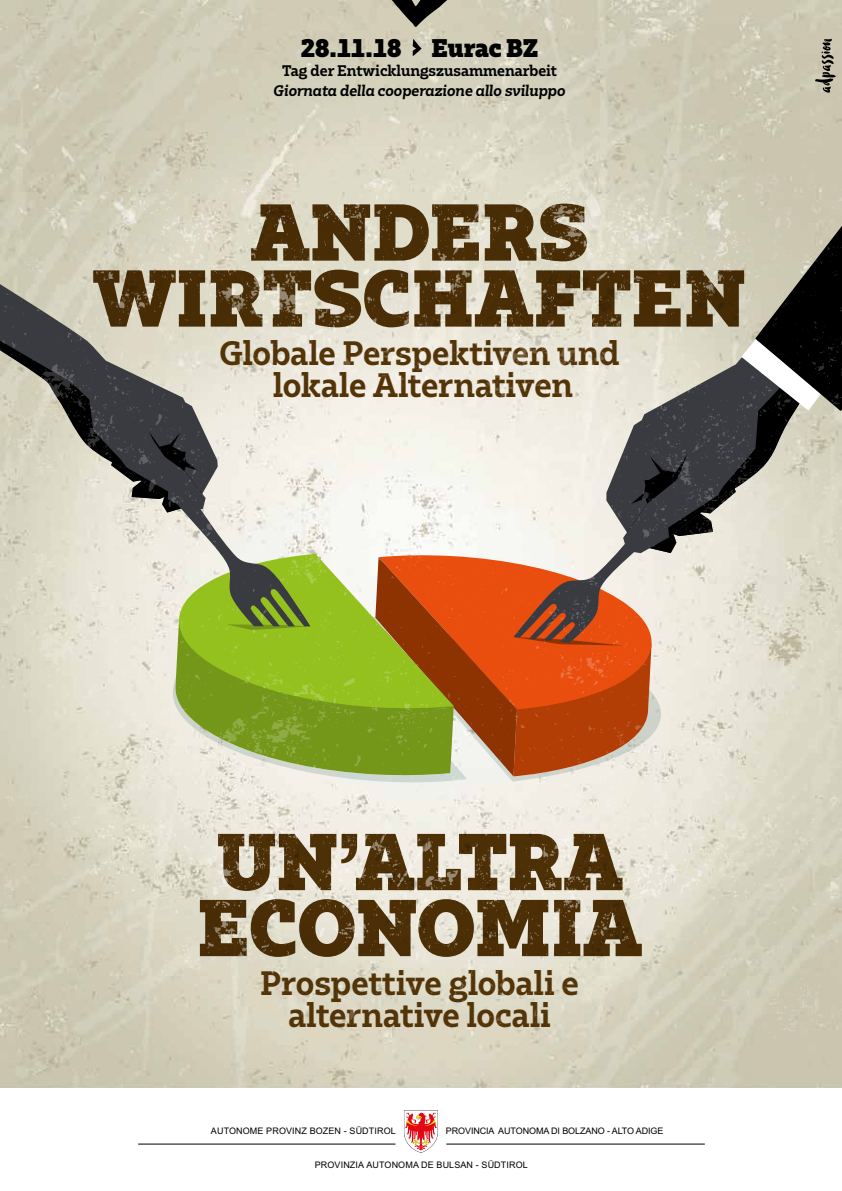
<style>
.page{position:relative;width:842px;height:1191px;background:#fff}
.page>*{position:absolute;margin:0;border:0;box-sizing:border-box;transform-origin:0 0}
.t1{font:900 76px/66px "Bw Glenn Slab";letter-spacing:.005em;color:#533408;text-align:center}
.t2{font:700 32px/32px "Bw Glenn Slab";letter-spacing:-.005em;color:#533408;text-align:center}
.t3{font:900 24.2px "Bw Glenn Slab";letter-spacing:-.005em;color:#000}
.t4{font:italic 700 14.4px "Bw Glenn Slab";color:#000}
.t5{font:700 14.4px "Bw Glenn Slab";color:#000}
.t6{font:9px "Arial";letter-spacing:.01em;color:#000}
.t7{font:9px "Arial";letter-spacing:-.01em;color:#000}
</style>
<div class="page">
<img style="left:0;top:0;width:842px;height:1088px">
<svg style="left:385px;top:0;width:69px;height:27px;background:#817e70"></svg>
<svg style="left:413px;top:39px;width:9px;height:17px"></svg>
<svg style="left:815px;top:39px;width:21px;height:54px"></svg>
<img style="left:0;top:152px;width:842px;height:910px">
<img style="left:85px;top:175px;width:670px;height:170px">
<img style="left:85px;top:820px;width:670px;height:160px">
<hr style="left:138px;top:1143px;width:257px;height:1px;background:#000">
<hr style="left:446px;top:1143px;width:259px;height:1px;background:#000">
<svg style="left:404px;top:1110px;width:34px;height:42px"></svg>
<p class="t3" style="left:301px;top:32px;width:239px">28.11.18 Eurac BZ</p>
<p class="t5" style="left:282px;top:62px;width:276px">Tag der Entwicklungszusammenarbeit</p>
<p class="t4" style="left:274px;top:81px;width:293px">Giornata della cooperazione allo sviluppo</p>
<h1 class="t1" style="left:93px;top:198px;width:654px">ANDERS<br>WIRTSCHAFTEN</h1>
<p class="t2" style="left:220px;top:336px;width:401px">Globale Perspektiven und lokale Alternativen</p>
<h1 class="t1" style="left:197px;top:827px;width:446px;text-align:left">UN’ALTRA<br>ECONOMIA</h1>
<p class="t2" style="left:260px;top:966px;width:320px">Prospettive globali e alternative locali</p>
<p class="t6" style="left:211px;top:1125px;width:186px">AUTONOME PROVINZ BOZEN - SÜDTIROL</p>
<p class="t7" style="left:446px;top:1125px;width:219px">PROVINCIA AUTONOMA DI BOLZANO - ALTO ADIGE</p>
<p class="t6" style="left:315px;top:1159px;width:214px">PROVINZIA AUTONOMA DE BULSAN - SÜDTIROL</p>
</div>
